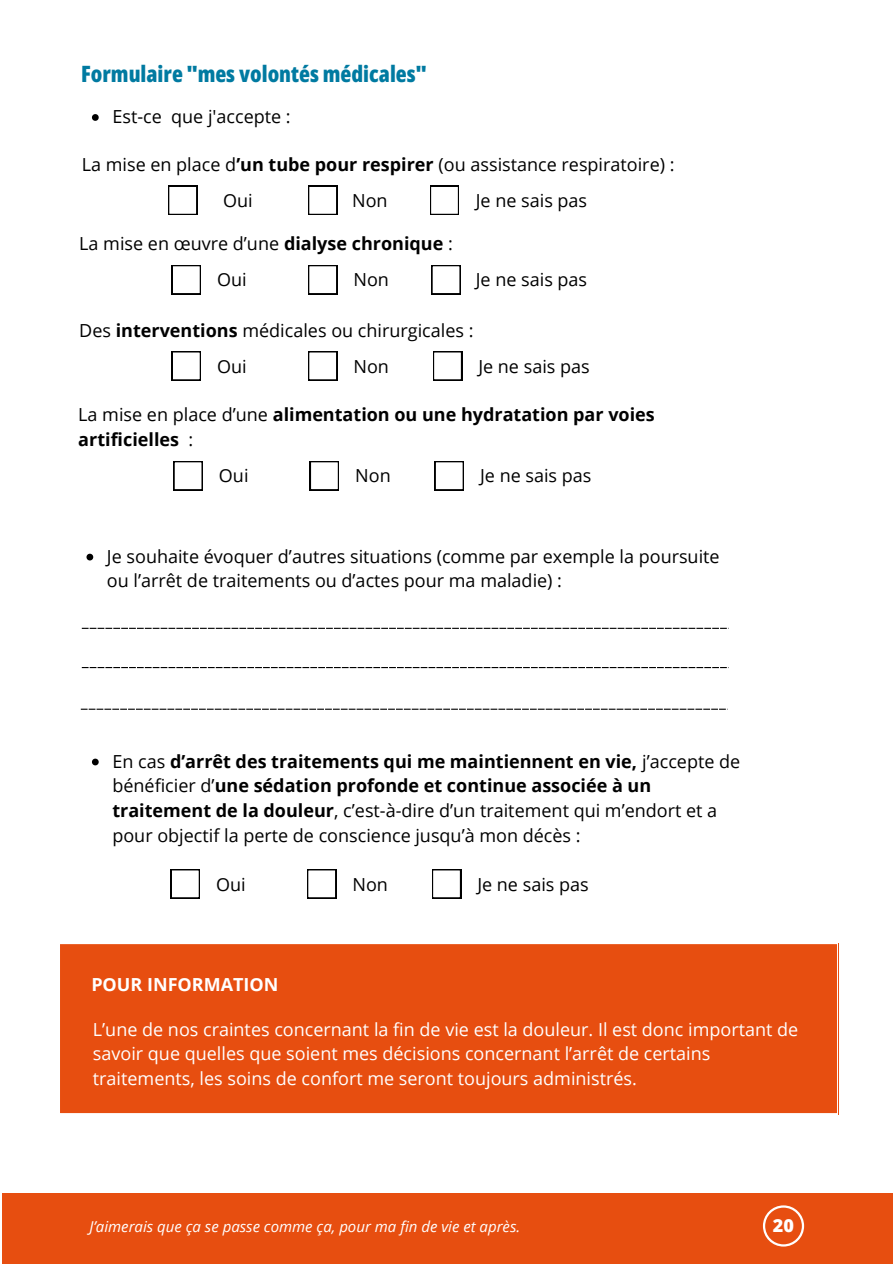
<style>
.page{position:relative;width:893px;height:1264px;background:#fff}
.page>*{position:absolute;margin:0;border:0;box-sizing:border-box;transform-origin:0 0}
.t1{font:800 22.5px "Open Sans Condensed";color:#007aa1}
.t2{font:18px/24.8px "Open Sans";color:#000}
.t3{font:18px/24.8px "Open Sans";color:#fff}
.t4{font:700 18px/24.8px "Open Sans";color:#000}
.t5{font:700 18px "Open Sans";color:#fff}
.t6{font:800 18px "Open Sans";color:#fff}
.t7{font:italic 15px "Open Sans";color:#fff}
.s1{font-weight:700}
.s2{font-weight:400}
</style>
<div class="page">
<div style="left:2px;top:1193px;width:890px;height:70px;background:#e74e10"></div>
<svg style="left:762px;top:1205px;width:42px;height:41px"></svg>
<svg style="left:168px;top:186px;width:29px;height:29px"></svg>
<svg style="left:308px;top:186px;width:29px;height:29px"></svg>
<svg style="left:430px;top:186px;width:29px;height:29px"></svg>
<svg style="left:92px;top:114px;width:7px;height:7px"></svg>
<svg style="left:86px;top:553px;width:7px;height:7px"></svg>
<svg style="left:172px;top:265px;width:29px;height:29px"></svg>
<svg style="left:308px;top:265px;width:29px;height:29px"></svg>
<svg style="left:431px;top:265px;width:29px;height:29px"></svg>
<svg style="left:172px;top:351px;width:29px;height:29px"></svg>
<svg style="left:308px;top:351px;width:29px;height:29px"></svg>
<svg style="left:433px;top:351px;width:29px;height:29px"></svg>
<svg style="left:174px;top:461px;width:28px;height:29px"></svg>
<svg style="left:310px;top:461px;width:29px;height:29px"></svg>
<svg style="left:435px;top:461px;width:28px;height:29px"></svg>
<svg style="left:81px;top:708px;width:647px;height:1px"></svg>
<svg style="left:82px;top:627px;width:647px;height:2px"></svg>
<svg style="left:82px;top:667px;width:647px;height:1px"></svg>
<svg style="left:92px;top:758px;width:7px;height:7px"></svg>
<svg style="left:171px;top:869px;width:29px;height:29px"></svg>
<svg style="left:307px;top:869px;width:29px;height:29px"></svg>
<svg style="left:432px;top:869px;width:29px;height:29px"></svg>
<div style="left:60px;top:944px;width:777px;height:170px;background:#e74e10"></div>
<p class="t1" style="left:81px;top:58px;width:347px">Formulaire "mes volontés médicales"</p>
<p class="t2" style="left:112px;top:104px;width:180px">Est-ce que j'accepte :</p>
<p class="t2" style="left:82px;top:151px;width:594px">La mise en place d<span class="s1">’un tube pour respirer</span> (ou assistance respiratoire) :</p>
<p class="t2" style="left:223px;top:188px;width:31px">Oui</p>
<p class="t2" style="left:352px;top:188px;width:37px">Non</p>
<p class="t2" style="left:476px;top:188px;width:113px">Je ne sais pas</p>
<p class="t2" style="left:79px;top:231px;width:375px">La mise en œuvre d’une <span class="s1">dialyse chronique</span> :</p>
<p class="t2" style="left:217px;top:267px;width:31px">Oui</p>
<p class="t2" style="left:353px;top:267px;width:37px">Non</p>
<p class="t2" style="left:476px;top:267px;width:113px">Je ne sais pas</p>
<p class="t2" style="left:79px;top:318px;width:395px">Des <span class="s1">interventions</span> médicales ou chirurgicales :</p>
<p class="t2" style="left:217px;top:353px;width:31px">Oui</p>
<p class="t2" style="left:353px;top:353px;width:37px">Non</p>
<p class="t2" style="left:478px;top:353px;width:113px">Je ne sais pas</p>
<p class="t4" style="left:78px;top:402px;width:578px"><span class="s2">La mise en place d’une</span> alimentation ou une hydratation par voies artificielles <span class="s2">:</span></p>
<p class="t2" style="left:219px;top:463px;width:31px">Oui</p>
<p class="t2" style="left:355px;top:463px;width:37px">Non</p>
<p class="t2" style="left:480px;top:463px;width:113px">Je ne sais pas</p>
<p class="t2" style="left:107px;top:543px;width:614px">Je souhaite évoquer d’autres situations (comme par exemple la poursuite ou l’arrêt de traitements ou d’actes pour ma maladie) :</p>
<p class="t2" style="left:112px;top:748px;width:629px">En cas <span class="s1">d’arrêt des traitements qui me maintiennent en vie,</span> j’accepte de bénéficier d’<span class="s1">une sédation profonde et continue associée à un traitement de la douleur</span>, c’est-à-dire d’un traitement qui m’endort et a pour objectif la perte de conscience jusqu’à mon décès :</p>
<p class="t2" style="left:216px;top:871px;width:31px">Oui</p>
<p class="t2" style="left:352px;top:871px;width:37px">Non</p>
<p class="t2" style="left:477px;top:871px;width:113px">Je ne sais pas</p>
<p class="t5" style="left:91px;top:971px;width:189px">POUR INFORMATION</p>
<p class="t3" style="left:93px;top:1016px;width:706px">L’une de nos craintes concernant la fin de vie est la douleur. Il est donc important de savoir que quelles que soient mes décisions concernant l’arrêt de certains traitements, les soins de confort me seront toujours administrés.</p>
<p class="t7" style="left:89px;top:1215px;width:432px">J’aimerais que ça se passe comme ça, pour ma fin de vie et après.</p>
<p class="t6" style="left:772px;top:1212px;width:23px">20</p>
</div>
